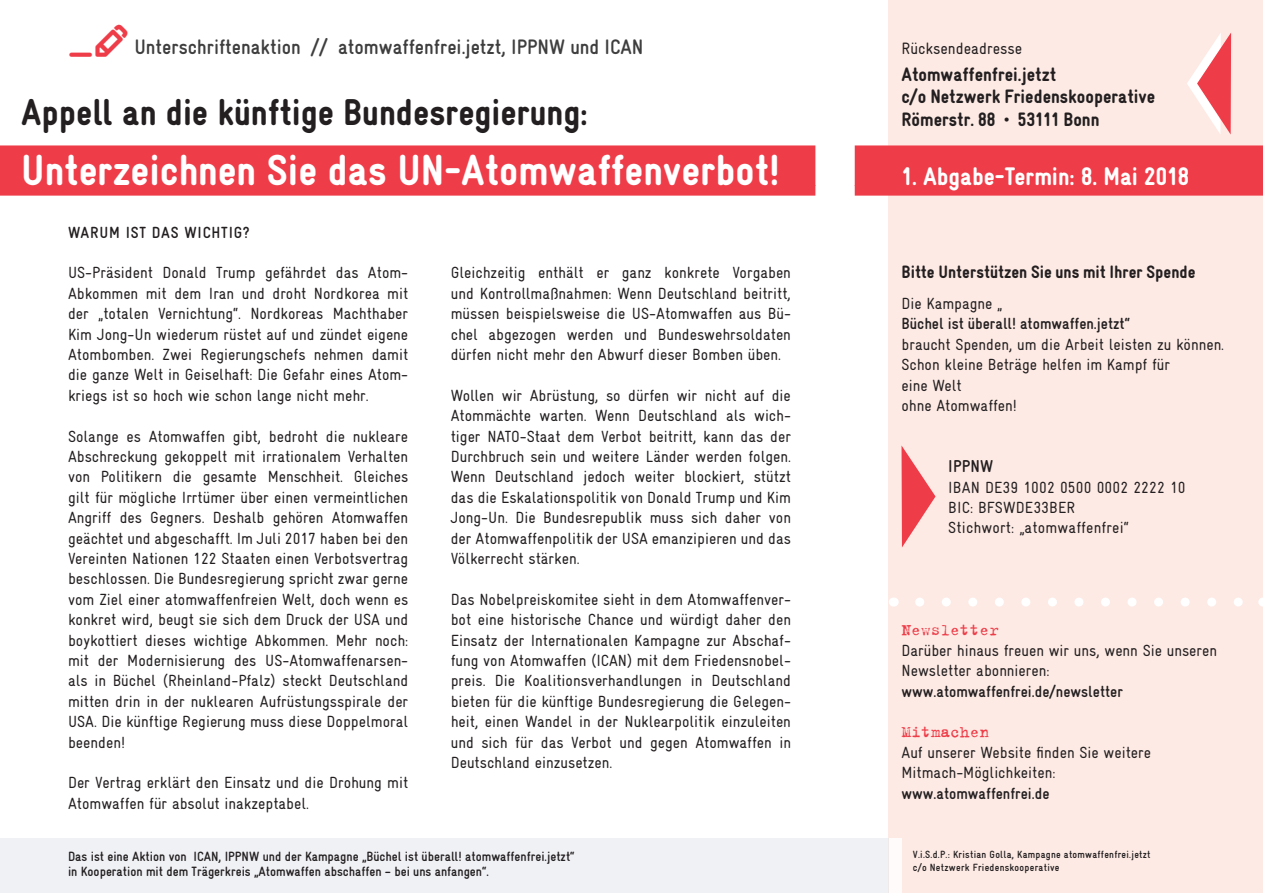
<style>
.page{position:relative;width:1263px;height:893px;background:#fff}
.page>*{position:absolute;margin:0;border:0;box-sizing:border-box;transform-origin:0 0}
.t1{font:900 condensed 43.5px "Gravur";color:#fff}
.t2{font:900 condensed 37.5px "Gravur";color:#231f20}
.t3{font:900 condensed 25.5px "Gravur";color:#fff}
.t4{font:700 condensed 21px "Gravur";color:#3e3e3f}
.t5{font:900 condensed 19.5px/22.5px "Gravur";color:#231f20}
.t6{font:900 condensed 18px "Gravur";color:#231f20}
.t7{font:17.7px "Trixie";color:#ee3d49}
.t8{font:700 condensed 17.25px "Gravur";letter-spacing:.01em;color:#231f20}
.t9{font:condensed 16.5px "Gravur";color:#231f20}
.t10{font:condensed 16.2px/20.4px "Gravur";color:#231f20;text-align:justify}
.t11{font:700 condensed 16.2px "Gravur";color:#231f20}
.t12{font:700 condensed 13.5px/15px "Gravur";color:#231f20}
.t13{font:700 condensed 10.5px/13.5px "Gravur";letter-spacing:.025em;color:#231f20}
</style>
<div class="page">
<div style="left:889px;top:0;width:374px;height:893px;background:#fdeae4"></div>
<div style="left:0;top:839px;width:889px;height:54px;background:#f0f1f5"></div>
<div style="left:0;top:145px;width:815px;height:41px;background:#ee3d49"></div>
<div style="left:0;top:185px;width:815px;height:11px;background:#ee3d49"></div>
<div style="left:855px;top:145px;width:408px;height:41px;background:#ee3d49"></div>
<div style="left:855px;top:185px;width:408px;height:11px;background:#ee3d49"></div>
<svg style="left:920px;top:597px;width:323px;height:9px"></svg>
<svg style="left:901px;top:445px;width:34px;height:102px"></svg>
<div style="left:889px;top:839px;width:12px;height:54px;background:#fff"></div>
<svg style="left:1187px;top:33px;width:44px;height:102px"></svg>
<p class="t4" style="left:134px;top:35px;width:511px">Unterschriftenaktion // atomwaffenfrei.jetzt, IPPNW und ICAN</p>
<h2 class="t2" style="left:21px;top:91px;width:568px">Appell an die künftige Bundesregierung:</h2>
<h1 class="t1" style="left:21px;top:146px;width:760px">Unterzeichnen Sie das UN-Atomwaffenverbot!</h1>
<p class="t11" style="left:68px;top:223px;width:94px">Warum ist das</p>
<p class="t11" style="left:184px;top:223px;width:67px">wichti g?</p>
<p class="t10" style="left:68px;top:263px;width:342px">US-Präsident Donald Trump gefährdet das Atom-Abkommen mit dem Iran und droht Nordkorea mit der „totalen Vernichtung“. Nordkoreas Machthaber Kim Jong-Un wiederum rüstet auf und zündet eigene Atombomben. Zwei Regierungschefs nehmen damit die ganze Welt in Geiselhaft: Die Gefahr eines Atom&shy;kriegs ist so hoch wie schon lange nicht mehr.</p>
<p class="t10" style="left:68px;top:426px;width:342px">Solange es Atomwaffen gibt, bedroht die nukleare Abschreckung gekoppelt mit irrationalem Verhalten von Politikern die gesamte Menschheit. Gleiches gilt für mögliche Irrtümer über einen vermeintlichen Angriff des Gegners. Deshalb gehören Atomwaffen geächtet und abgeschafft. Im Juli 2017 haben bei den Vereinten Nationen 122 Staaten einen Verbotsvertrag beschlossen. Die Bundesregierung spricht zwar gerne vom Ziel einer atomwaffenfreien Welt, doch wenn es konkret wird, beugt sie sich dem Druck der USA und boykottiert dieses wichtige Abkommen. Mehr noch: mit der Modernisierung des US-Atomwaffenarsen&shy;als in Büchel (Rheinland-Pfalz) steckt Deutschland mitten drin in der nuklearen Aufrüstungsspirale der USA. Die künftige Regierung muss diese Doppelmoral beenden!</p>
<p class="t10" style="left:68px;top:773px;width:342px">Der Vertrag erklärt den Einsatz und die Drohung mit<br>Atomwaffen für absolut inakzeptabel.</p>
<p class="t10" style="left:451px;top:263px;width:342px">Gleichzeitig enthält er ganz konkrete Vorgaben und Kontrollmaßnahmen: Wenn Deutschland beitritt, müssen beispielsweise die US-Atomwaffen aus Bü&shy;chel abgezogen werden und Bundeswehrsoldaten dürfen nicht mehr den Abwurf dieser Bomben üben.</p>
<p class="t10" style="left:451px;top:385px;width:342px">Wollen wir Abrüstung, so dürfen wir nicht auf die Atommächte warten. Wenn Deutschland als wich&shy;tiger NATO-Staat dem Verbot beitritt, kann das der Durchbruch sein und weitere Länder werden folgen.<br>Wenn Deutschland jedoch weiter blockiert, stützt das die Eskalationspolitik von Donald Trump und Kim Jong-Un. Die Bundesrepublik muss sich daher von der Atomwaffenpolitik der USA emanzipieren und das Völkerrecht stärken.</p>
<p class="t10" style="left:451px;top:589px;width:342px">Das Nobelpreiskomitee sieht in dem Atomwaffenver&shy;bot eine historische Chance und würdigt daher den Einsatz der Internationalen Kampagne zur Abschaf&shy;fung von Atomwaffen (ICAN) mit dem Friedensnobel&shy;preis. Die Koalitionsverhandlungen in Deutschland bieten für die künftige Bundesregierung die Gelegen&shy;heit, einen Wandel in der Nuklearpolitik einzuleiten und sich für das Verbot und gegen Atomwaffen in Deutschland einzusetzen.</p>
<p class="t9" style="left:901px;top:39px;width:122px">Rücksendeadresse</p>
<p class="t5" style="left:901px;top:63px;width:255px">Atomwaffenfrei.jetzt<br>c/o Netzwerk Friedenskooperative<br>Römerstr. 88 • 53111 Bonn</p>
<h3 class="t3" style="left:901px;top:162px;width:289px">1. Abgabe-Termin: 8. Mai 2018</h3>
<p class="t6" style="left:901px;top:262px;width:295px">Bitte Unterstützen Sie uns mit Ihrer Spende</p>
<p class="t10" style="left:901px;top:293px;width:102px">Die Kampagne „</p>
<p class="t11" style="left:901px;top:315px;width:230px">Büchel ist überall! atomwaffen.jetzt“</p>
<p class="t10" style="left:901px;top:334px;width:324px;text-align:left">braucht Spenden, um die Arbeit leisten zu können.<br>Schon kleine Beträge helfen im Kampf für<br>eine Welt<br>ohne Atomwaffen!</p>
<p class="t8" style="left:948px;top:457px;width:47px">IPPNW</p>
<p class="t10" style="left:948px;top:477px;width:239px;text-align:left">IBAN DE39 1002 0500 0002 2222 10<br>BIC: BFSWDE33BER<br>Stichwort: „atomwaffenfrei“</p>
<p class="t7" style="left:901px;top:619px;width:99px">Newsletter</p>
<p class="t10" style="left:901px;top:640px;width:317px">Darüber hinaus freuen wir uns, wenn Sie unseren<br>Newsletter abonnieren:</p>
<p class="t11" style="left:901px;top:682px;width:223px">www.atomwaffenfrei.de/newsletter</p>
<p class="t7" style="left:901px;top:721px;width:89px">Mitmachen</p>
<p class="t10" style="left:901px;top:742px;width:251px">Auf unserer Website finden Sie weitere<br>Mitmach-Möglichkeiten:</p>
<p class="t11" style="left:901px;top:784px;width:150px">www.atomwaffenfrei.de</p>
<p class="t12" style="left:68px;top:849px;width:508px">Das ist eine Aktion von ICAN, IPPNW und der Kampagne „Büchel ist überall! atomwaffenfrei.jetzt“ in Kooperation mit dem Trägerkreis „Atomwaffen abschaffen – bei uns anfangen“.</p>
<p class="t13" style="left:913px;top:848px;width:239px">V.i.S.d.P.: Kristian Golla, Kampagne atomwaffenfrei.jetzt c/o Netzwerk Friedenskooperative</p>
</div>
